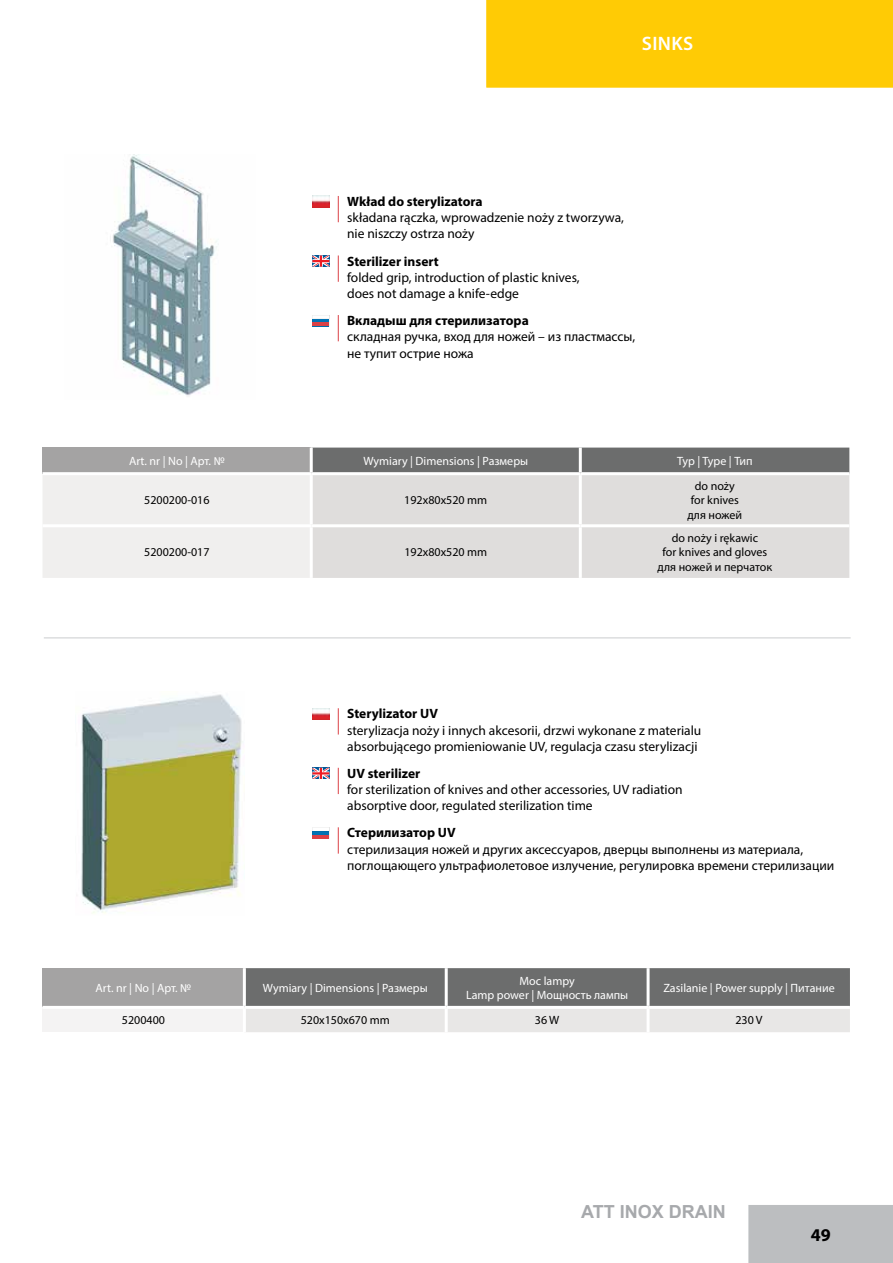
<style>
.page{position:relative;width:893px;height:1263px;background:#fff}
.page>*{position:absolute;margin:0;border:0;box-sizing:border-box;transform-origin:0 0}
.t1{font:600 19.5px "Myriad Pro";letter-spacing:.02em;color:#fff}
.t2{font:700 18px "Arial";color:#a7a9ac}
.t3{font:700 18px "Myriad Pro";color:#000}
.t4{font:13.5px/16.2px "Myriad Pro";color:#000}
.t5{font:700 13.5px "Myriad Pro";color:#000}
.t6{font:12px/14.4px "Myriad Pro";color:#fff;text-align:center}
.t7{font:12px/14.4px "Myriad Pro";color:#000;text-align:center}
</style>
<div class="page">
<div style="left:486px;top:0;width:407px;height:88px;background:#ffcb05"></div>
<div style="left:749px;top:1206px;width:143px;height:56px;background:#bcbec0"></div>
<div style="left:748px;top:1205px;width:145px;height:58px;border:2px solid #bcbec0"></div>
<img style="left:312px;top:196px;width:17px;height:11px">
<svg style="left:338px;top:196px;width:1px;height:26px"></svg>
<svg style="left:312px;top:315px;width:17px;height:7px"></svg>
<hr style="left:312px;top:322px;width:17px;height:4px;background:#db4146">
<svg style="left:338px;top:315px;width:1px;height:26px"></svg>
<svg style="left:312px;top:255px;width:17px;height:12px"></svg>
<svg style="left:338px;top:255px;width:1px;height:27px"></svg>
<img style="left:113px;top:154px;width:104px;height:242px">
<svg style="left:312px;top:768px;width:17px;height:11px"></svg>
<svg style="left:338px;top:768px;width:1px;height:26px"></svg>
<svg style="left:312px;top:827px;width:17px;height:8px"></svg>
<hr style="left:312px;top:835px;width:17px;height:3px;background:#db4146">
<svg style="left:338px;top:827px;width:1px;height:27px"></svg>
<img style="left:312px;top:708px;width:17px;height:11px">
<svg style="left:338px;top:708px;width:1px;height:26px"></svg>
<img style="left:81px;top:694px;width:161px;height:220px">
<svg style="left:43px;top:448px;width:806px;height:130px;background:#c0c0bf"></svg>
<div style="left:313px;top:475px;width:536px;height:103px;background:#dfdddc"></div>
<hr style="left:43px;top:472px;width:268px;height:3px;background:#fff">
<hr style="left:311px;top:472px;width:269px;height:3px;background:#fff">
<hr style="left:580px;top:472px;width:269px;height:3px;background:#fff">
<hr style="left:43px;top:524px;width:268px;height:3px;background:#fff">
<hr style="left:311px;top:524px;width:269px;height:3px;background:#fff">
<hr style="left:580px;top:524px;width:269px;height:3px;background:#fff">
<hr style="left:579px;top:448px;width:3px;height:24px;background:#fff">
<hr style="left:579px;top:475px;width:3px;height:49px;background:#fff">
<hr style="left:579px;top:527px;width:3px;height:51px;background:#fff">
<hr style="left:310px;top:448px;width:3px;height:24px;background:#fff">
<hr style="left:310px;top:475px;width:3px;height:49px;background:#fff">
<hr style="left:310px;top:527px;width:3px;height:51px;background:#fff">
<div style="left:43px;top:968px;width:201px;height:39px;background:#a4a3a3"></div>
<div style="left:43px;top:1007px;width:201px;height:25px;background:#f4f3f3"></div>
<svg style="left:246px;top:968px;width:604px;height:64px;background:#9b9b9b"></svg>
<hr style="left:647px;top:968px;width:3px;height:38px;background:#fff">
<hr style="left:647px;top:1009px;width:3px;height:23px;background:#fff">
<hr style="left:243px;top:968px;width:3px;height:38px;background:#fff">
<hr style="left:445px;top:968px;width:3px;height:38px;background:#fff">
<hr style="left:243px;top:1009px;width:3px;height:23px;background:#fff">
<hr style="left:445px;top:1009px;width:3px;height:23px;background:#fff">
<hr style="left:43px;top:1006px;width:201px;height:3px;background:#fff">
<hr style="left:244px;top:1006px;width:202px;height:3px;background:#fff">
<hr style="left:446px;top:1006px;width:202px;height:3px;background:#fff">
<hr style="left:648px;top:1006px;width:202px;height:3px;background:#fff">
<hr style="left:44px;top:637px;width:807px;height:2px;background:#dcddde">
<h1 class="t1" style="left:642px;top:31px;width:51px">Sinks</h1>
<p class="t5" style="left:347px;top:193px;width:137px">Wkład do sterylizatora</p>
<p class="t4" style="left:347px;top:209px;width:278px">składana rączka, wprowadzenie noży z tworzywa, nie niszczy ostrza noży</p>
<p class="t5" style="left:347px;top:252px;width:93px">Sterilizer insert</p>
<p class="t4" style="left:347px;top:269px;width:234px">folded grip, introduction of plastic knives, does not damage a knife-edge</p>
<p class="t5" style="left:347px;top:312px;width:183px">Вкладыш для стерилизатора</p>
<p class="t4" style="left:347px;top:328px;width:290px">складная ручка, вход для ножей – из пластмассы, не тупит острие ножа</p>
<p class="t6" style="left:129px;top:454px;width:97px">Art. nr | No | Арт. №</p>
<p class="t6" style="left:363px;top:454px;width:166px">Wymiary | Dimensions | Размеры</p>
<p class="t6" style="left:677px;top:454px;width:77px">Typ | Type | Тип</p>
<p class="t7" style="left:144px;top:493px;width:67px">5200200-016</p>
<p class="t7" style="left:404px;top:493px;width:84px">192x80x520 mm</p>
<p class="t7" style="left:687px;top:478px;width:56px">do noży for knives для ножей</p>
<p class="t7" style="left:144px;top:545px;width:67px">5200200-017</p>
<p class="t7" style="left:404px;top:545px;width:84px">192x80x520 mm</p>
<p class="t7" style="left:658px;top:530px;width:116px">do noży i rękawic<br>for knives and gloves для ножей и перчаток</p>
<p class="t5" style="left:347px;top:705px;width:92px">Sterylizator UV</p>
<p class="t4" style="left:347px;top:722px;width:356px">sterylizacja noży i innych akcesorii, drzwi wykonane z materialu absorbującego promieniowanie UV, regulacja czasu sterylizacji</p>
<p class="t5" style="left:347px;top:764px;width:75px">UV sterilizer</p>
<p class="t4" style="left:347px;top:781px;width:337px">for sterilization of knives and other accessories, UV radiation absorptive door, regulated sterilization time</p>
<p class="t5" style="left:347px;top:824px;width:110px">Стерилизатор UV</p>
<p class="t4" style="left:347px;top:841px;width:489px">стерилизация ножей и других аксессуаров, дверцы выполнены из материала, поглощающего ультрафиолетовое излучение, регулировка времени стерилизации</p>
<p class="t6" style="left:96px;top:981px;width:97px">Art. nr | No | Арт. №</p>
<p class="t6" style="left:263px;top:981px;width:166px">Wymiary | Dimensions | Размеры</p>
<p class="t6" style="left:466px;top:974px;width:164px">Moc lampy<br>Lamp power | Мощность лампы</p>
<p class="t6" style="left:663px;top:981px;width:173px">Zasilanie | Power supply | Питание</p>
<p class="t7" style="left:122px;top:1013px;width:45px">5200400</p>
<p class="t7" style="left:301px;top:1013px;width:91px">520x150x670 mm</p>
<p class="t7" style="left:535px;top:1013px;width:26px">36 W</p>
<p class="t7" style="left:735px;top:1013px;width:29px">230 V</p>
<h2 class="t2" style="left:581px;top:1200px;width:146px">ATT INOX DRAIN</h2>
<h2 class="t3" style="left:811px;top:1223px;width:21px">49</h2>
</div>
